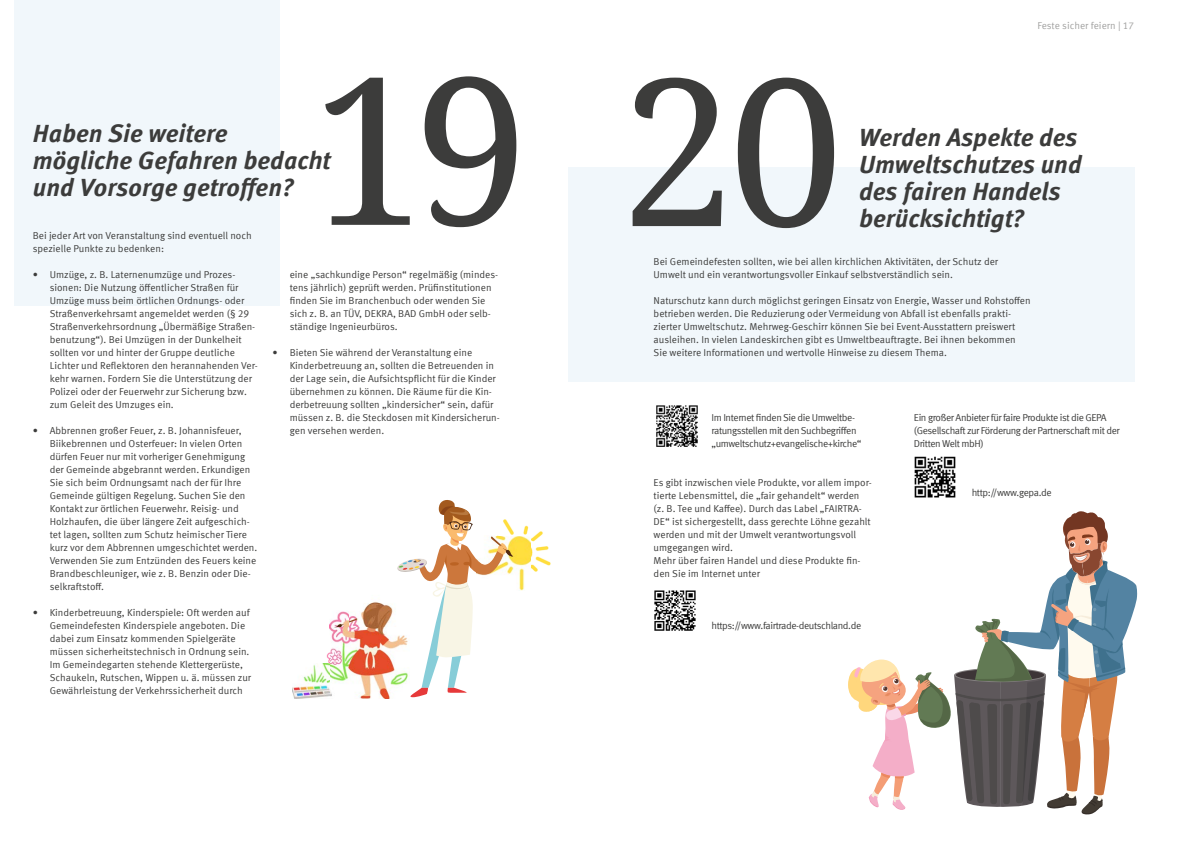
<style>
.page{position:relative;width:1191px;height:842px;background:#fff}
.page>*{position:absolute;margin:0;border:0;box-sizing:border-box;transform-origin:0 0}
.t1{font:205px "Noto Serif";color:#3c3c3b}
.t2{font:italic 700 24.9px/27px "Meta Offc";letter-spacing:-.005em;color:#3c3c3b}
.t3{font:10px/13px "Meta Offc Norm";color:#3c3c3b}
.t4{font:10px/13px "Meta Offc Norm";letter-spacing:-.04em;color:#3c3c3b}
.t5{font:10px "Meta Offc Norm";color:#a2a2a1}
</style>
<div class="page">
<img style="left:329px;top:626px;width:68px;height:73px">
<img style="left:293px;top:663px;width:37px;height:36px">
<img style="left:326px;top:644px;width:4px;height:19px">
<img style="left:348px;top:601px;width:45px;height:25px">
<img style="left:329px;top:611px;width:19px;height:15px">
<img style="left:512px;top:536px;width:20px;height:54px">
<img style="left:532px;top:531px;width:18px;height:41px">
<img style="left:512px;top:525px;width:17px;height:10px">
<svg style="left:397px;top:500px;width:115px;height:197px"></svg>
<img style="left:1068px;top:511px;width:31px;height:7px">
<img style="left:848px;top:670px;width:5px;height:28px">
<div style="left:568px;top:167px;width:566px;height:215px;background:#f1f7fb"></div>
<img style="left:656px;top:405px;width:42px;height:42px">
<img style="left:654px;top:590px;width:42px;height:41px">
<div style="left:15px;top:0;width:265px;height:306px;background:#f1f7fb"></div>
<img style="left:914px;top:456px;width:42px;height:42px">
<svg style="left:853px;top:518px;width:284px;height:297px"></svg>
<h1 class="t1" style="left:312px;top:10px;width:218px">19</h1>
<h2 class="t2" style="left:33px;top:121px;width:299px">Haben Sie weitere mögliche Gefahren bedacht und Vorsorge getroffen?</h2>
<p class="t3" style="left:33px;top:229px;width:220px">Bei jeder Art von Veranstaltung sind eventuell noch spezielle Punkte zu bedenken:</p>
<p class="t3" style="left:50px;top:268px;width:210px;text-indent:-17px">• Umzüge, z. B. Laternenumzüge und Prozes&shy;sionen: Die Nutzung öffentlicher Straßen für Umzüge muss beim örtlichen Ordnungs- oder Straßenverkehrsamt angemeldet werden (§ 29<br>Straßenverkehrsordnung „Übermäßige Straßen&shy;benutzung“). Bei Umzügen in der Dunkelheit sollten vor und hinter der Gruppe deutliche Lichter und Reflektoren den herannahenden Ver&shy;kehr warnen. Fordern Sie die Unterstützung der Polizei oder der Feuerwehr zur Sicherung bzw. zum Geleit des Umzuges ein.</p>
<p class="t3" style="left:50px;top:424px;width:209px;text-indent:-17px">• Abbrennen großer Feuer, z. B. Johannisfeuer, Biikebrennen und Osterfeuer: In vielen Orten dürfen Feuer nur mit vorheriger Genehmigung der Gemeinde abgebrannt werden. Erkundigen Sie sich beim Ordnungsamt nach der für Ihre Gemeinde gültigen Regelung. Suchen Sie den Kontakt zur örtlichen Feuerwehr. Reisig- und Holzhaufen, die über längere Zeit aufgeschich&shy;tet lagen, sollten zum Schutz heimischer Tiere kurz vor dem Abbrennen umgeschichtet werden.<br>Verwenden Sie zum Entzünden des Feuers keine Brandbeschleuniger, wie z. B. Benzin oder Die&shy;selkraftstoff.</p>
<p class="t3" style="left:50px;top:606px;width:203px;text-indent:-17px">• Kinderbetreuung, Kinderspiele: Oft werden auf Gemeindefesten Kinderspiele angeboten. Die dabei zum Einsatz kommenden Spielgeräte müssen sicherheitstechnisch in Ordnung sein.<br>Im Gemeindegarten stehende Klettergerüste, Schaukeln, Rutschen, Wippen u. ä. müssen zur Gewährleistung der Verkehrssicherheit durch</p>
<p class="t3" style="left:290px;top:268px;width:210px">eine „sachkundige Person“ regelmäßig (mindes&shy;tens jährlich) geprüft werden. Prüfinstitutionen finden Sie im Branchenbuch oder wenden Sie sich z. B. an TÜV, DEKRA, BAD GmbH oder selb&shy;ständige Ingenieurbüros.</p>
<p class="t3" style="left:290px;top:346px;width:211px;text-indent:-17px">• Bieten Sie während der Veranstaltung eine Kinderbetreuung an, sollten die Betreuenden in der Lage sein, die Aufsichtspflicht für die Kinder übernehmen zu können. Die Räume für die Kin&shy;derbetreuung sollten „kindersicher“ sein, dafür müssen z. B. die Steckdosen mit Kindersicherun&shy;gen versehen werden.</p>
<p class="t5" style="left:1037px;top:20px;width:98px">Feste sicher feiern | 17</p>
<h1 class="t1" style="left:622px;top:11px;width:222px">20</h1>
<h2 class="t2" style="left:859px;top:125px;width:224px">Werden Aspekte des<br>Umweltschutzes und des fairen Handels berücksichtigt?</h2>
<p class="t3" style="left:653px;top:255px;width:346px">Bei Gemeindefesten sollten, wie bei allen kirchlichen Aktivitäten, der Schutz der<br>Umwelt und ein verantwortungsvoller Einkauf selbstverständlich sein.</p>
<p class="t3" style="left:653px;top:294px;width:378px">Naturschutz kann durch möglichst geringen Einsatz von Energie, Wasser und Rohstoffen betrieben werden. Die Reduzierung oder Vermeidung von Abfall ist ebenfalls prakti&shy;zierter Umweltschutz. Mehrweg-Geschirr können Sie bei Event-Ausstattern preiswert ausleihen. In vielen Landeskirchen gibt es Umweltbeauftragte. Bei ihnen bekommen Sie weitere Informationen und wertvolle Hinweise zu diesem Thema.</p>
<p class="t4" style="left:711px;top:411px;width:152px">Im Internet finden Sie die Umweltbe&shy;ratungsstellen mit den Suchbegriffen „umweltschutz+evangelische+kirche“</p>
<p class="t3" style="left:653px;top:476px;width:220px">Es gibt inzwischen viele Produkte, vor allem impor&shy;tierte Lebensmittel, die „fair gehandelt“ werden (z. B. Tee und Kaffee). Durch das Label „FAIRTRA-DE“ ist sichergestellt, dass gerechte Löhne gezahlt werden und mit der Umwelt verantwortungsvoll umgegangen wird.<br>Mehr über fairen Handel und diese Produkte fin&shy;den Sie im Internet unter</p>
<p class="t4" style="left:711px;top:619px;width:151px">https://www.fairtrade-deutschland.de</p>
<p class="t4" style="left:914px;top:411px;width:207px">Ein großer Anbieter für faire Produkte ist die GEPA (Gesellschaft zur Förderung der Partnerschaft mit der<br>Dritten Welt mbH)</p>
<p class="t4" style="left:971px;top:486px;width:81px">http://www.gepa.de</p>
</div>
